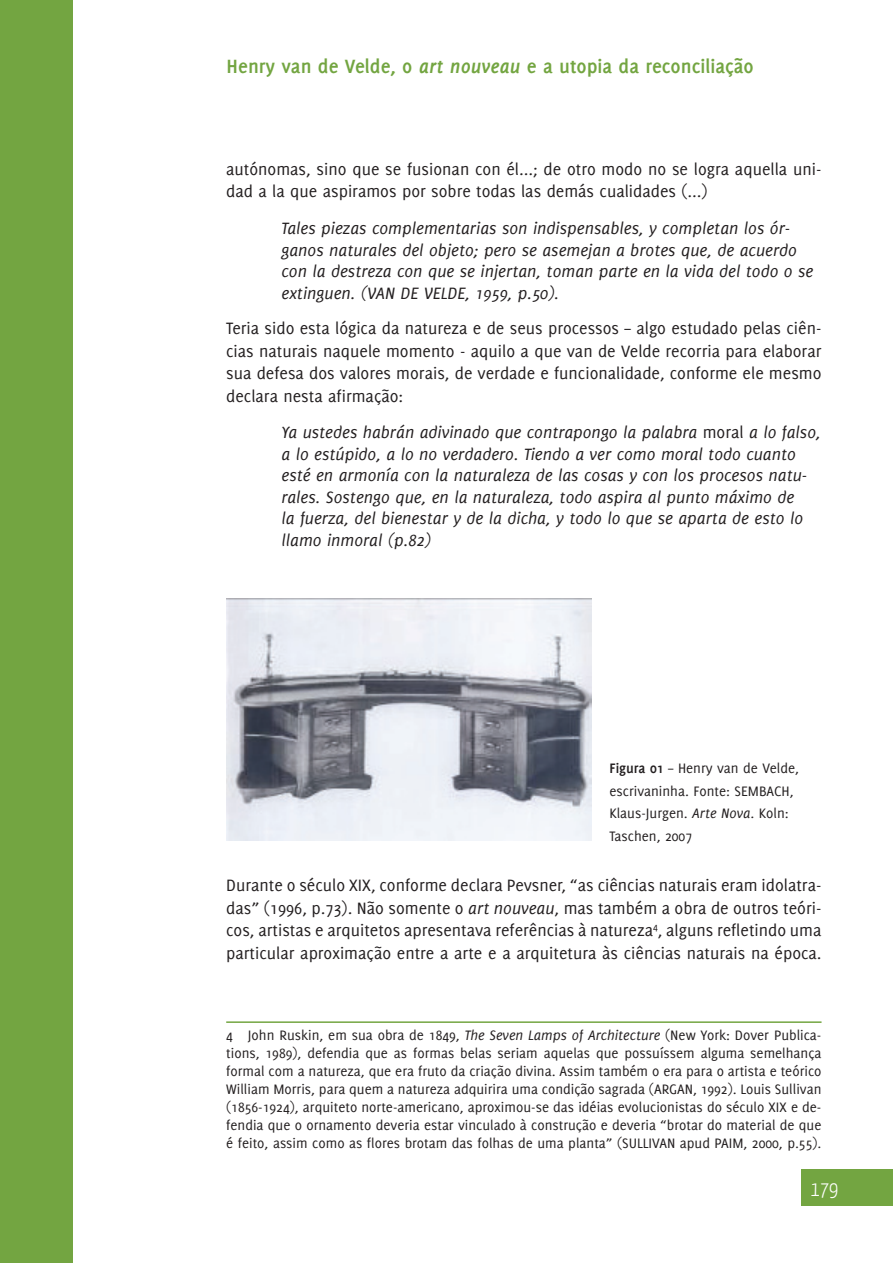
<style>
.page{position:relative;width:893px;height:1263px;background:#fff}
.page>*{position:absolute;margin:0;border:0;box-sizing:border-box;transform-origin:0 0}
.t1{font:700 21px "Delicious";color:#73a541}
.t2{font:300 21px "Yanone Kaffeesatz";color:#fff}
.t3{font:18px/22.5px "Delicious";color:#231f20;text-align:justify}
.t4{font:italic 18px/21.6px "Delicious";color:#231f20}
.t5{font:15px/18px "Delicious";color:#231f20;text-align:justify}
.s1{font-style:italic}
.s2{font-style:normal}
.s3{font-weight:700}
</style>
<div class="page">
<div style="left:0;top:0;width:72px;height:1263px;background:#73a541"></div>
<div style="left:802px;top:1170px;width:91px;height:36px;background:#73a541"></div>
<hr style="left:226px;top:1021px;width:595px;height:2px;background:#73a541">
<img style="left:226px;top:598px;width:365px;height:243px">
<h1 class="t1" style="left:227px;top:54px;width:529px">Henry van de Velde, o <span class="s1">art nouveau</span> e a utopia da reconciliação</h1>
<p class="t3" style="left:226px;top:158px;width:597px">autónomas, sino que se fusionan con él...; de otro modo no se logra aquella uni&shy;dad a la que aspiramos por sobre todas las demás cualidades (...)</p>
<p class="t4" style="left:281px;top:217px;width:533px">Tales piezas complementarias son indispensables, y completan los ór&shy;ganos naturales del objeto; pero se asemejan a brotes que, de acuerdo con la destreza con que se injertan, toman parte en la vida del todo o se extinguen. (VAN DE VELDE, 1959, p.50).</p>
<p class="t3" style="left:226px;top:317px;width:597px">Teria sido esta lógica da natureza e de seus processos – algo estudado pelas ciên&shy;cias naturais naquele momento - aquilo a que van de Velde recorria para elaborar sua defesa dos valores morais, de verdade e funcionalidade, conforme ele mesmo declara nesta afirmação:</p>
<p class="t4" style="left:281px;top:421px;width:541px">Ya ustedes habrán adivinado que contrapongo la palabra <span class="s2">moral</span> a lo falso, a lo estúpido, a lo no verdadero. Tiendo a ver como moral todo cuanto esté en armonía con la naturaleza de las cosas y con los procesos natu&shy;rales. Sostengo que, en la naturaleza, todo aspira al punto máximo de<br>la fuerza, del bienestar y de la dicha, y todo lo que se aparta de esto lo llamo inmoral (p.82)</p>
<p class="t5" style="left:609px;top:757px;width:191px;line-height:22.5px;text-align:left"><span class="s3">Figura 01</span> – Henry van de Velde, escrivaninha. Fonte: SEMBACH,<br>Klaus-Jurgen. <span class="s1">Arte Nova</span>. Koln:<br>Taschen, 2007</p>
<p class="t3" style="left:226px;top:874px;width:597px">Durante o século XIX, conforme declara Pevsner, “as ciências naturais eram idolatra&shy;das” (1996, p.73). Não somente o <span class="s1">art nouveau</span>, mas também a obra de outros teóri&shy;cos, artistas e arquitetos apresentava referências à natureza<sup>4</sup>, alguns refletindo uma particular aproximação entre a arte e a arquitetura às ciências naturais na época.</p>
<p class="t5" style="left:226px;top:1026px;width:597px">4 John Ruskin, em sua obra de 1849, <span class="s1">The Seven Lamps of Architecture</span> (New York: Dover Publica&shy;tions, 1989), defendia que as formas belas seriam aquelas que possuíssem alguma semelhança formal com a natureza, que era fruto da criação divina. Assim também o era para o artista e teórico William Morris, para quem a natureza adquirira uma condição sagrada (ARGAN, 1992). Louis Sullivan (1856-1924), arquiteto norte-americano, aproximou-se das idéias evolucionistas do século XIX e de&shy;fendia que o ornamento deveria estar vinculado à construção e deveria “brotar do material de que é feito, assim como as flores brotam das folhas de uma planta” (SULLIVAN apud PAIM, 2000, p.55).</p>
<h1 class="t2" style="left:811px;top:1176px;width:29px">179</h1>
</div>
